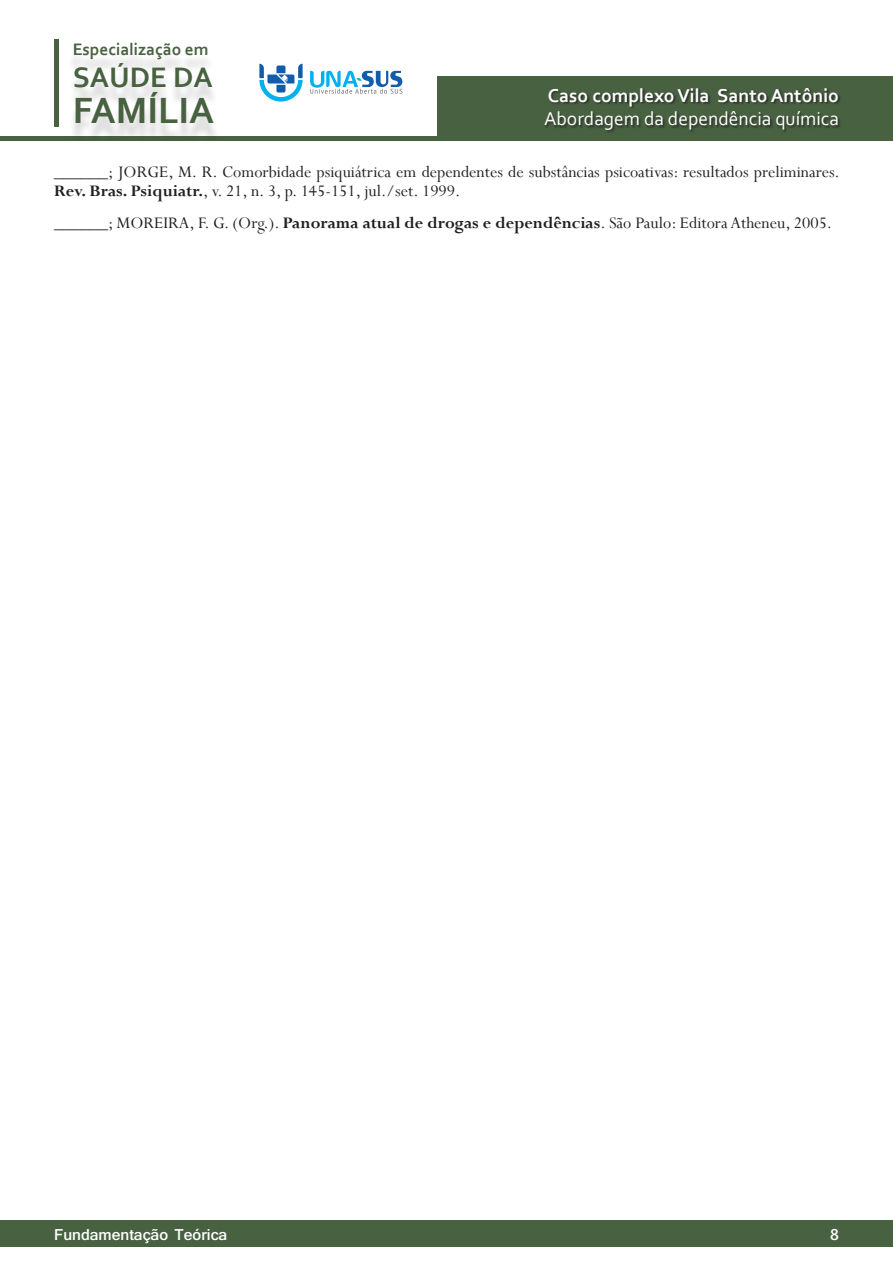
<style>
.page{position:relative;width:893px;height:1263px;background:#fff}
.page>*{position:absolute;margin:0;border:0;box-sizing:border-box;transform-origin:0 0}
.t1{font:700 38.25px "Corbel";color:#486141}
.t2{font:700 29.55px "Corbel";color:#486141}
.t3{font:19.5px "Corbel";color:#fff}
.t4{font:700 19.5px "Corbel";color:#fff}
.Referencia_Bibliogra{font:18px/19.2px "Perpetua";color:#231f20}
.t5{font:700 17.4px "Corbel";color:#486141}
.t6{font:700 16.5px "Shruti";color:#fff}
.s1{font-weight:700}
</style>
<div class="page">
<div style="left:0;top:1220px;width:893px;height:27px;background:#486141"></div>
<hr style="left:0;top:136px;width:893px;height:4px;background:#486141">
<div style="left:438px;top:77px;width:455px;height:63px;background:#486141"></div>
<div style="left:544px;top:88px;width:297px;height:45px;background:#231f20;opacity:.75"></div>
<div style="left:54px;top:39px;width:5px;height:87px;background:#486141"></div>
<div style="left:67px;top:49px;width:153px;height:94px;background:#231f20;opacity:.2"></div>
<svg style="left:259px;top:64px;width:44px;height:38px"></svg>
<svg style="left:310px;top:71px;width:92px;height:23px"></svg>
<p class="t5" style="left:73px;top:38px;width:137px">Especialização em</p>
<h2 class="t2" style="left:73px;top:58px;width:142px">SAÚDE DA</h2>
<h1 class="t1" style="left:73px;top:87px;width:143px">FAMÍLIA</h1>
<p class="t4" style="left:548px;top:84px;width:293px">Caso complexo Vila Santo Antônio</p>
<p class="t3" style="left:544px;top:107px;width:296px">Abordagem da dependência química</p>
<p class="Referencia_Bibliogra" style="left:54px;top:162px;width:787px">______; JORGE, M. R. Comorbidade psiquiátrica em dependentes de substâncias psicoativas: resultados preliminares.<br><span class="s1">Rev. Bras. Psiquiatr.</span>, v. 21, n. 3, p. 145-151, jul./set. 1999.</p>
<p class="Referencia_Bibliogra" style="left:54px;top:213px;width:780px">______; MOREIRA, F. G. (Org.). <span class="s1">Panorama atual de drogas e dependências</span>. São Paulo: Editora Atheneu, 2005.</p>
<p class="t6" style="left:54px;top:1225px;width:175px">Fundamentação Teórica</p>
<p class="t6" style="left:830px;top:1225px;width:10px">8</p>
</div>
